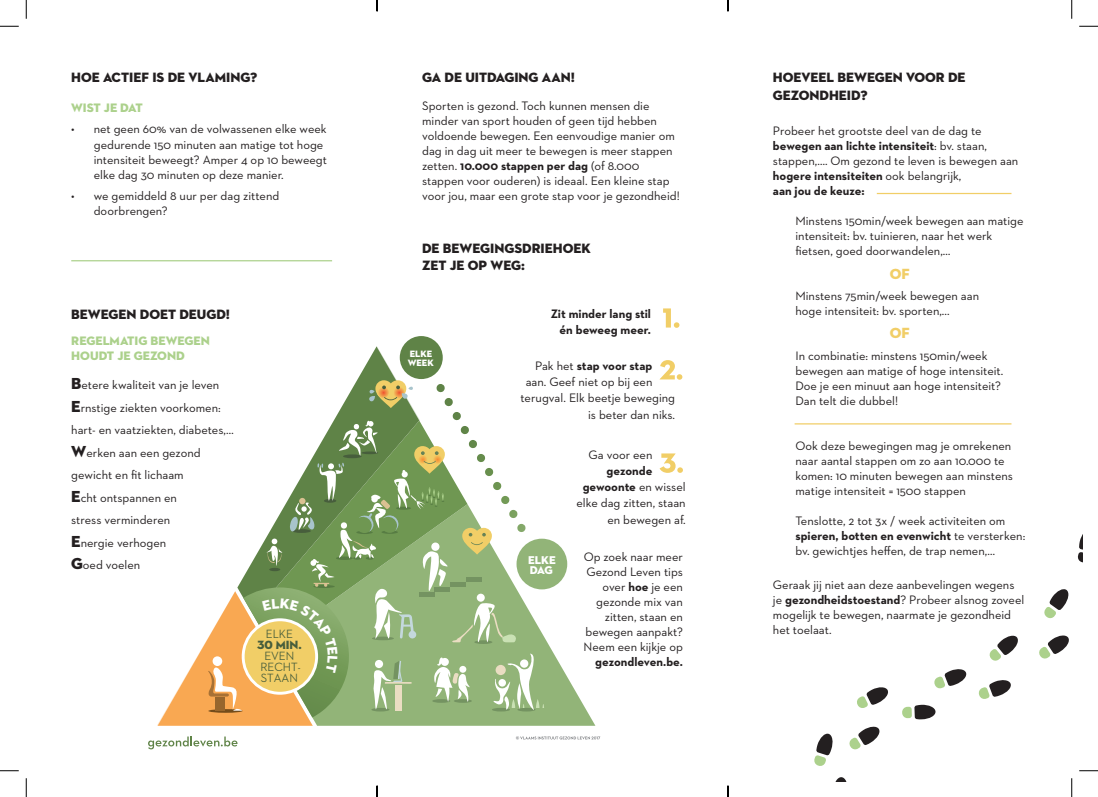
<style>
.page{position:relative;width:1098px;height:797px;background:#fff}
.page>*{position:absolute;margin:0;border:0;box-sizing:border-box;transform-origin:0 0}
.t1{font:15px "Neutraface 2 Display Titling";color:#f1ce67}
.t2{font:13.75px/17.5px "Neutraface 2 Display Titling";color:#231f20}
.t3{font:12.5px/15px "Neutraface 2 Text";color:#231f20}
.t4{font:700 12.5px/16.2px "Neutraface 2 Text";color:#231f20;text-align:right}
.t5{font:12.5px/15px "Neutraface 2 Display Titling";color:#acd18c}
.t6{font:500 12.12px/11.1px "Neutraface 2 Display";color:#475e3c;text-align:center}
.t7{font:12.12px "Neutraface 2 Display Titling";color:#475e3c}
.t8{font:11.5px/10.6px "Neutraface 2 Display Titling";color:#fff}
.t9{font:9.38px/8.9px "Neutraface 2 Display Titling";color:#fff}
.s1{font-family:"Neutraface 2 Display Titling";font-size:16.25px}
.s2{font-weight:700}
.s3{font-weight:400}
</style>
<div class="page">
<svg style="left:544px;top:547px;width:51px;height:178px"></svg>
<div style="left:400px;top:336px;width:43px;height:43px;background:#5f8347;border-radius:50%"></div>
<div style="left:516px;top:538px;width:51px;height:51px;background:#92b478;border-radius:50%"></div>
<svg style="left:148px;top:736px;width:90px;height:13px"></svg>
<svg style="left:516px;top:736px;width:84px;height:3px"></svg>
<hr style="left:71px;top:260px;width:261px;height:1px;background:#acd18c">
<svg style="left:659px;top:360px;width:23px;height:20px"></svg>
<svg style="left:659px;top:453px;width:24px;height:20px"></svg>
<svg style="left:663px;top:308px;width:16px;height:20px"></svg>
<hr style="left:794px;top:423px;width:217px;height:1px;background:#f1ce67">
<hr style="left:877px;top:193px;width:134px;height:1px;background:#f1ce67">
<svg style="left:902px;top:704px;width:34px;height:15px"></svg>
<svg style="left:836px;top:777px;width:10px;height:4px"></svg>
<svg style="left:814px;top:733px;width:19px;height:33px"></svg>
<svg style="left:978px;top:680px;width:33px;height:19px"></svg>
<svg style="left:857px;top:687px;width:31px;height:21px"></svg>
<svg style="left:1039px;top:635px;width:30px;height:24px"></svg>
<svg style="left:934px;top:669px;width:33px;height:20px"></svg>
<svg style="left:849px;top:726px;width:31px;height:24px"></svg>
<svg style="left:1044px;top:589px;width:25px;height:30px"></svg>
<svg style="left:1077px;top:536px;width:5px;height:27px"></svg>
<svg style="left:989px;top:635px;width:29px;height:26px"></svg>
<svg style="left:0;top:25px;width:19px;height:2px"></svg>
<svg style="left:1079px;top:25px;width:19px;height:2px"></svg>
<svg style="left:0;top:770px;width:19px;height:1px"></svg>
<svg style="left:1079px;top:770px;width:19px;height:1px"></svg>
<svg style="left:25px;top:0;width:2px;height:19px"></svg>
<svg style="left:25px;top:778px;width:2px;height:19px"></svg>
<svg style="left:1071px;top:0;width:1px;height:19px"></svg>
<svg style="left:1071px;top:778px;width:1px;height:19px"></svg>
<svg style="left:376px;top:0;width:2px;height:11px"></svg>
<svg style="left:376px;top:785px;width:2px;height:12px"></svg>
<svg style="left:727px;top:0;width:2px;height:11px"></svg>
<svg style="left:727px;top:785px;width:2px;height:12px"></svg>
<svg style="left:158px;top:346px;width:386px;height:379px"></svg>
<p class="t2" style="left:71px;top:69px;width:188px">HOE ACTIEF IS DE VLAMING?</p>
<p class="t5" style="left:71px;top:100px;width:73px">WIST JE DAT</p>
<p class="t3" style="left:94px;top:122px;width:235px;text-indent:-22px">• net geen 60% van de volwassenen elke week gedurende 150 minuten aan matige tot hoge intensiteit beweegt? Amper 4 op 10 beweegt elke dag 30 minuten op deze manier.</p>
<p class="t3" style="left:94px;top:188px;width:187px;text-indent:-22px">• we gemiddeld 8 uur per dag zittend doorbrengen?</p>
<p class="t2" style="left:71px;top:306px;width:160px">BEWEGEN DOET DEUGD!</p>
<p class="t5" style="left:71px;top:334px;width:140px">REGELMATIG BEWEGEN<br>HOUDT JE GEZOND</p>
<p class="t3" style="left:71px;top:373px;width:164px;line-height:22.5px"><span class="s1">B</span>etere kwaliteit van je leven<br><span class="s1">E</span>rnstige ziekten voorkomen: hart- en vaatziekten, diabetes,…<br><span class="s1">W</span>erken aan een gezond gewicht en fit lichaam<br><span class="s1">E</span>cht ontspannen en<br>stress verminderen<br><span class="s1">E</span>nergie verhogen<br><span class="s1">G</span>oed voelen</p>
<p class="t6" style="left:266px;top:628px;width:28px">ELKE</p>
<p class="t7" style="left:257px;top:637px;width:46px">30 MIN.</p>
<p class="t6" style="left:260px;top:650px;width:42px">EVEN<br>RECHT-<br>STAAN</p>
<p class="t2" style="left:422px;top:69px;width:154px">GA DE UITDAGING AAN!</p>
<p class="t3" style="left:422px;top:98px;width:259px">Sporten is gezond. Toch kunnen mensen die minder van sport houden of geen tijd hebben voldoende bewegen. Een eenvoudige manier om dag in dag uit meer te bewegen is meer stappen zetten. <span class="s2">10.000 stappen per dag</span> (of 8.000 stappen voor ouderen) is ideaal. Een kleine stap voor jou, maar een grote stap voor je gezondheid!</p>
<p class="t2" style="left:422px;top:239px;width:170px">DE BEWEGINGSDRIEHOEK<br>ZET JE OP WEG:</p>
<p class="t9" style="left:408px;top:349px;width:27px">ELKE<br>WEEK</p>
<p class="t4" style="left:551px;top:306px;width:102px">Zit minder lang stil én beweeg meer.</p>
<p class="t4" style="left:535px;top:357px;width:119px"><span class="s3">Pak het</span> stap voor stap</p>
<p class="t3" style="left:526px;top:374px;width:128px">aan. Geef niet op bij een</p>
<p class="t3" style="left:520px;top:390px;width:156px">terugval. Elk beetje beweging</p>
<p class="t3" style="left:588px;top:406px;width:88px">is beter dan niks.</p>
<p class="t8" style="left:528px;top:554px;width:29px">ELKE<br>DAG</p>
<p class="t3" style="left:589px;top:447px;width:65px">Ga voor een</p>
<p class="t4" style="left:607px;top:462px;width:47px">gezonde</p>
<p class="t4" style="left:583px;top:479px;width:104px">gewoonte <span class="s3">en wissel</span></p>
<p class="t3" style="left:576px;top:495px;width:111px">elke dag zitten, staan</p>
<p class="t3" style="left:607px;top:512px;width:80px">en bewegen af.</p>
<p class="t3" style="left:584px;top:549px;width:101px;text-align:right">Op zoek naar meer<br>Gezond Leven tips over <span class="s2">hoe</span> je een gezonde mix van zitten, staan en bewegen aanpakt?<br>Neem een kijkje op</p>
<p class="t4" style="left:595px;top:653px;width:89px">gezondleven.be.</p>
<p class="t2" style="left:773px;top:69px;width:194px">HOEVEEL BEWEGEN VOOR DE<br>GEZONDHEID?</p>
<p class="t3" style="left:773px;top:123px;width:247px">Probeer het grootste deel van de dag te <span class="s2">bewegen aan lichte intensiteit</span>: bv. staan, stappen,…. Om gezond te leven is bewegen aan <span class="s2">hogere intensiteiten</span> ook belangrijk,<br><span class="s2">aan jou de keuze:</span></p>
<p class="t3" style="left:795px;top:213px;width:230px;text-indent:-22px">• Minstens 150min/week bewegen aan matige intensiteit: bv. tuinieren, naar het werk fietsen, goed doorwandelen,…</p>
<p class="t3" style="left:795px;top:288px;width:185px">Minstens 75min/week bewegen aan hoge intensiteit: bv. sporten,...</p>
<p class="t3" style="left:795px;top:348px;width:209px;text-indent:-22px">• In combinatie: minstens 150min/week bewegen aan matige of hoge intensiteit.<br>Doe je een minuut aan hoge intensiteit?<br>Dan telt die dubbel!</p>
<p class="t3" style="left:795px;top:438px;width:219px">Ook deze bewegingen mag je omrekenen naar aantal stappen om zo aan 10.000 te komen: 10 minuten bewegen aan minstens matige intensiteit = 1500 stappen</p>
<p class="t3" style="left:795px;top:513px;width:231px">Tenslotte, 2 tot 3x / week activiteiten om <span class="s2">spieren, botten en evenwicht</span> te versterken: bv. gewichtjes heffen, de trap nemen,…</p>
<p class="t3" style="left:773px;top:576px;width:253px">Geraak jij niet aan deze aanbevelingen wegens je <span class="s2">gezondheidstoestand</span>? Probeer alsnog zoveel mogelijk te bewegen, naarmate je gezondheid het toelaat.</p>
<p class="t1" style="left:890px;top:264px;width:22px">OF</p>
<p class="t1" style="left:890px;top:323px;width:22px">OF</p>
</div>
